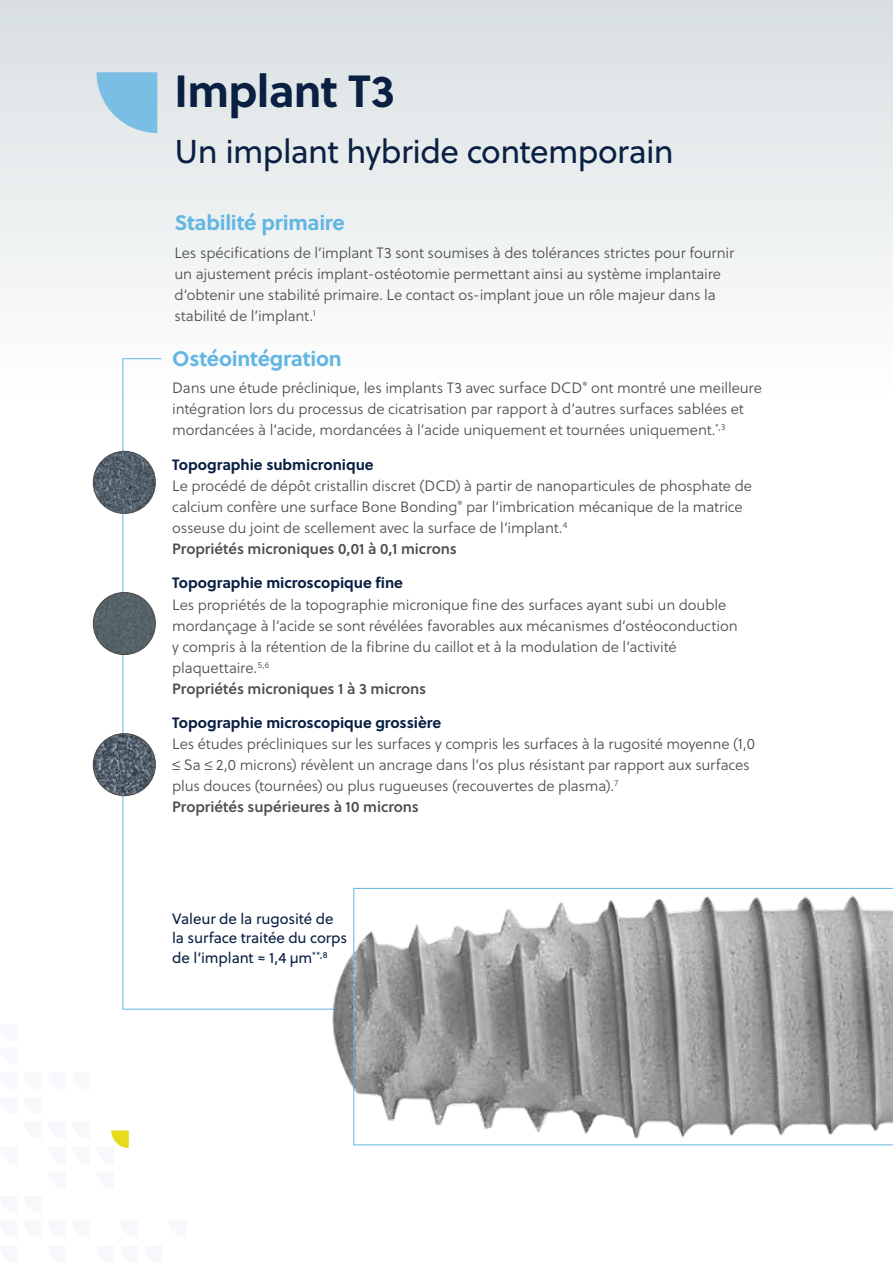
<style>
.page{position:relative;width:893px;height:1263px;background:#fff}
.page>*{position:absolute;margin:0;border:0;box-sizing:border-box;transform-origin:0 0}
.t1{font:700 45px "Soleil";letter-spacing:-.015em;color:#0a2043}
.t2{font:33px "Soleil";letter-spacing:-.02em;color:#0a2043}
.t3{font:700 21px "Soleil";letter-spacing:-.01em;color:#61b6e2}
.t4{font:15px/21px "Soleil Lt";letter-spacing:-.01em;color:#4d4d4f}
.t5{font:15px "Soleil Sb";letter-spacing:-.005em;color:#4d4d4f}
.t6{font:700 15px "Soleil";color:#0a2043}
.t7{font:15px/19.5px "Soleil";letter-spacing:-.01em;color:#0a2043}
</style>
<div class="page">
<div style="left:0;top:0;width:893px;height:796px;background:linear-gradient(to bottom,#e2e7e9,#fff)"></div>
<svg style="left:122px;top:358px;width:232px;height:652px"></svg>
<img style="left:318px;top:850px;width:575px;height:296px">
<svg style="left:97px;top:72px;width:60px;height:61px;background:#90c7e6"></svg>
<svg style="left:353px;top:888px;width:540px;height:257px"></svg>
<img style="left:93px;top:451px;width:62px;height:62px;border-radius:31px">
<div style="left:93px;top:451px;width:63px;height:63px;border:1px solid #4d4d4f;border-radius:50%"></div>
<img style="left:93px;top:592px;width:62px;height:62px;border-radius:31px">
<div style="left:93px;top:592px;width:63px;height:63px;border:1px solid #4d4d4f;border-radius:50%"></div>
<img style="left:93px;top:734px;width:62px;height:62px;border-radius:31px">
<div style="left:93px;top:733px;width:63px;height:63px;border:1px solid #4d4d4f;border-radius:50%"></div>
<svg style="left:111px;top:1130px;width:18px;height:19px"></svg>
<h1 class="t1" style="left:174px;top:62px;width:222px">Implant T3</h1>
<h2 class="t2" style="left:174px;top:130px;width:501px">Un implant hybride contemporain</h2>
<h3 class="t3" style="left:174px;top:209px;width:172px">Stabilité primaire</h3>
<p class="t4" style="left:174px;top:243px;width:561px">Les spécifications de l’implant T3 sont soumises à des tolérances strictes pour fournir un ajustement précis implant-ostéotomie permettant ainsi au système implantaire d’obtenir une stabilité primaire. Le contact os-implant joue un rôle majeur dans la stabilité de l’implant.<sup>1</sup></p>
<h3 class="t3" style="left:172px;top:345px;width:171px">Ostéointégration</h3>
<p class="t4" style="left:172px;top:378px;width:591px">Dans une étude préclinique, les implants T3 avec surface DCD<sup>®</sup> ont montré une meilleure intégration lors du processus de cicatrisation par rapport à d’autres surfaces sablées et mordancées à l’acide, mordancées à l’acide uniquement et tournées uniquement.<sup>*,3</sup></p>
<p class="t6" style="left:172px;top:455px;width:203px">Topographie submicronique</p>
<p class="t4" style="left:172px;top:476px;width:581px">Le procédé de dépôt cristallin discret (DCD) à partir de nanoparticules de phosphate de calcium confère une surface Bone Bonding<sup>®</sup> par l’imbrication mécanique de la matrice osseuse du joint de scellement avec la surface de l’implant.<sup>4</sup></p>
<p class="t5" style="left:172px;top:539px;width:286px">Propriétés microniques 0,01 à 0,1 microns</p>
<p class="t6" style="left:172px;top:573px;width:232px">Topographie microscopique fine</p>
<p class="t4" style="left:172px;top:594px;width:567px">Les propriétés de la topographie micronique fine des surfaces ayant subi un double mordançage à l’acide se sont révélées favorables aux mécanismes d’ostéoconduction y compris à la rétention de la fibrine du caillot et à la modulation de l’activité plaquettaire.<sup>5,6</sup></p>
<p class="t5" style="left:172px;top:679px;width:256px">Propriétés microniques 1 à 3 microns</p>
<p class="t6" style="left:172px;top:713px;width:271px">Topographie microscopique grossière</p>
<p class="t4" style="left:172px;top:734px;width:584px">Les études précliniques sur les surfaces y compris les surfaces à la rugosité moyenne (1,0 ≤ Sa ≤ 2,0 microns) révèlent un ancrage dans l’os plus résistant par rapport aux surfaces plus douces (tournées) ou plus rugueuses (recouvertes de plasma).<sup>7</sup></p>
<p class="t5" style="left:172px;top:797px;width:248px">Propriétés supérieures à 10 microns</p>
<p class="t7" style="left:172px;top:909px;width:177px">Valeur de la rugosité de la surface traitée du corps de l’implant ≈ 1,4 µm<sup>**,8</sup></p>
</div>
